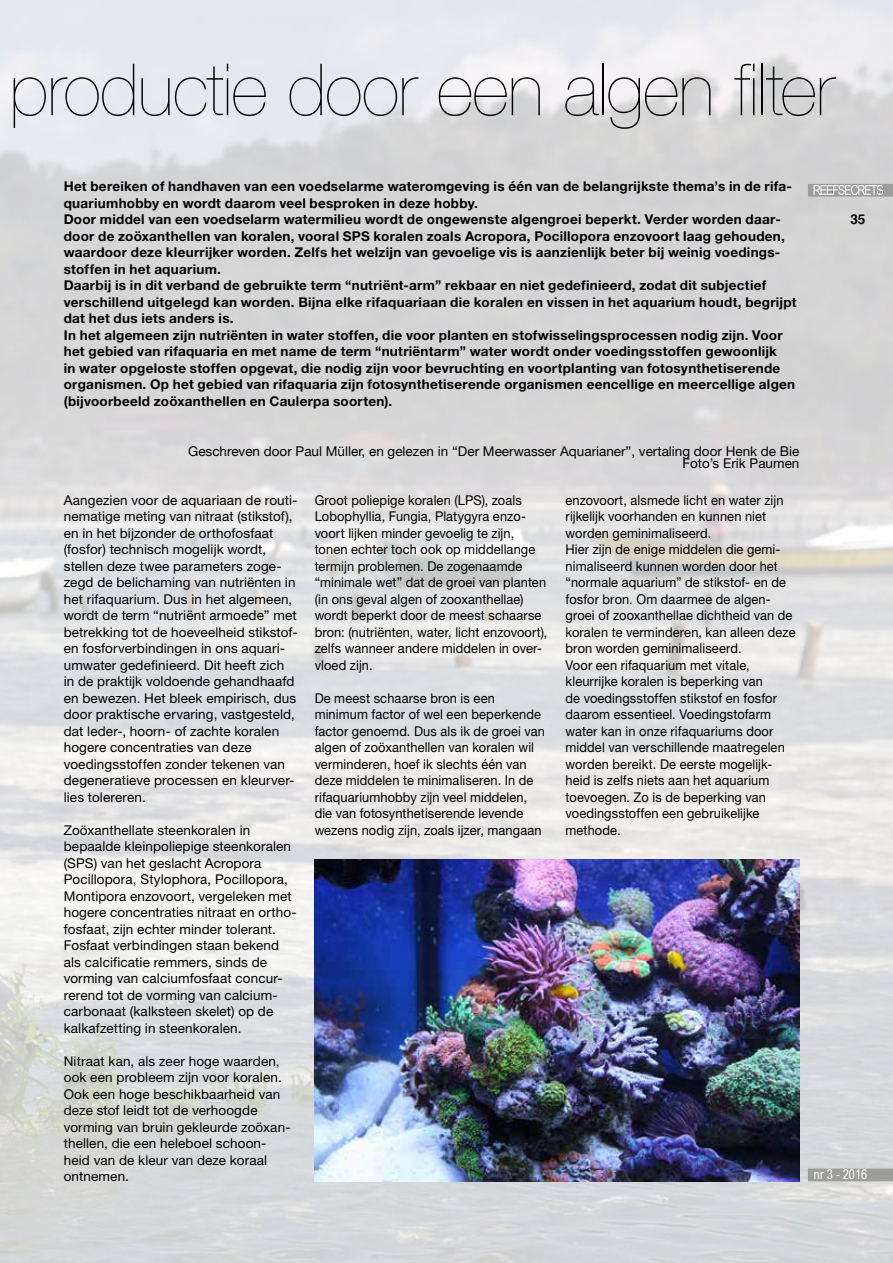
<style>
.page{position:relative;width:893px;height:1263px;background:#fff}
.page>*{position:absolute;margin:0;border:0;box-sizing:border-box;transform-origin:0 0}
.t1{font:200 72px "Helvetica Neue LT Std";letter-spacing:-.01em;color:#000}
.t2{font:13.5px/16.5px "Helvetica Neue LT Std";letter-spacing:.01em;color:#000}
.t3{font:13.5px/16.5px "Helvetica Neue LT Std";letter-spacing:.01em;color:#000;scale:.95 1}
.t4{font:700 13.5px/16.5px "Helvetica Neue LT Std";letter-spacing:.02em;color:#000}
.t5{font:13.5px "Arial Narrow";color:#fff}
.t6{font:700 13.5px "Helvetica";color:#000}
</style>
<div class="page">
<img style="left:0;top:0;width:893px;height:1263px">
<div style="left:808px;top:184px;width:85px;height:13px;background:#9d9d9c"></div>
<svg style="left:813px;top:185px;width:70px;height:10px"></svg>
<div style="left:808px;top:1168px;width:85px;height:13px;background:#9d9d9c"></div>
<img style="left:315px;top:859px;width:484px;height:322px">
<h1 class="t1" style="left:10px;top:48px;width:826px">productie door een algen filter</h1>
<p class="t4" style="left:64px;top:178px;width:734px">Het bereiken of handhaven van een voedselarme wateromgeving is één van de belangrijkste thema’s in de rifa&shy;quariumhobby en wordt daarom veel besproken in deze hobby.<br>Door middel van een voedselarm watermilieu wordt de ongewenste algengroei beperkt. Verder worden daar&shy;door de zoöxanthellen van koralen, vooral SPS koralen zoals Acropora, Pocillopora enzovoort laag gehouden, waardoor deze kleurrijker worden. Zelfs het welzijn van gevoelige vis is aanzienlijk beter bij weinig voedings&shy;stoffen in het aquarium.<br>Daarbij is in dit verband de gebruikte term “nutriënt-arm” rekbaar en niet gedefinieerd, zodat dit subjectief verschillend uitgelegd kan worden. Bijna elke rifaquariaan die koralen en vissen in het aquarium houdt, begrijpt dat het dus iets anders is.<br>In het algemeen zijn nutriënten in water stoffen, die voor planten en stofwisselingsprocessen nodig zijn. Voor het gebied van rifaquaria en met name de term “nutriëntarm” water wordt onder voedingsstoffen gewoonlijk<br>in water opgeloste stoffen opgevat, die nodig zijn voor bevruchting en voortplanting van fotosynthetiserende organismen. Op het gebied van rifaquaria zijn fotosynthetiserende organismen eencellige en meercellige algen (bijvoorbeeld zoöxanthellen en Caulerpa soorten).</p>
<p class="t6" style="left:850px;top:211px;width:17px">35</p>
<p class="t2" style="left:188px;top:445px;width:613px;line-height:12px;text-align:right">Geschreven door Paul Müller, en gelezen in “Der Meerwasser Aquarianer”, vertaling door Henk de Bie<br>Foto’s Erik Paumen</p>
<p class="t2" style="left:64px;top:492px;width:235px">Aangezien voor de aquariaan de routi&shy;nematige meting van nitraat (stikstof), en in het bijzonder de orthofosfaat (fosfor) technisch mogelijk wordt, stellen deze twee parameters zoge&shy;zegd de belichaming van nutriënten in het rifaquarium. Dus in het algemeen, wordt de term “nutriënt armoede” met betrekking tot de hoeveelheid stikstof&shy;en fosforverbindingen in ons aquari&shy;umwater gedefinieerd. Dit heeft zich in de praktijk voldoende gehandhaafd en bewezen. Het bleek empirisch, dus door praktische ervaring, vastgesteld, dat leder-, hoorn- of zachte koralen hogere concentraties van deze voedingsstoffen zonder tekenen van degeneratieve processen en kleurver&shy;lies tolereren.</p>
<p class="t2" style="left:64px;top:822px;width:234px">Zoöxanthellate steenkoralen in bepaalde kleinpoliepige steenkoralen (SPS) van het geslacht Acropora Pocillopora, Stylophora, Pocillopora, Montipora enzovoort, vergeleken met hogere concentraties nitraat en ortho&shy;fosfaat, zijn echter minder tolerant.<br>Fosfaat verbindingen staan bekend als calcificatie remmers, sinds de vorming van calciumfosfaat concur&shy;rerend tot de vorming van calcium&shy;carbonaat (kalksteen skelet) op de kalkafzetting in steenkoralen.</p>
<p class="t2" style="left:64px;top:1053px;width:228px">Nitraat kan, als zeer hoge waarden, ook een probleem zijn voor koralen.<br>Ook een hoge beschikbaarheid van deze stof leidt tot de verhoogde vorming van bruin gekleurde zoöxan&shy;thellen, die een heleboel schoon&shy;heid van de kleur van deze koraal ontnemen.</p>
<p class="t3" style="left:315px;top:492px;width:246px">Groot poliepige koralen (LPS), zoals Lobophyllia, Fungia, Platygyra enzo&shy;voort lijken minder gevoelig te zijn, tonen echter toch ook op middellange termijn problemen. De zogenaamde “minimale wet” dat de groei van planten (in ons geval algen of zooxanthellae) wordt beperkt door de meest schaarse bron: (nutriënten, water, licht enzovoort), zelfs wanneer andere middelen in over&shy;vloed zijn.</p>
<p class="t3" style="left:315px;top:690px;width:244px">De meest schaarse bron is een minimum factor of wel een beperkende factor genoemd. Dus als ik de groei van algen of zoöxanthellen van koralen wil verminderen, hoef ik slechts één van deze middelen te minimaliseren. In de rifaquariumhobby zijn veel middelen, die van fotosynthetiserende levende wezens nodig zijn, zoals ijzer, mangaan</p>
<p class="t3" style="left:566px;top:492px;width:244px">enzovoort, alsmede licht en water zijn rijkelijk voorhanden en kunnen niet worden geminimaliseerd.<br>Hier zijn de enige middelen die gemi&shy;nimaliseerd kunnen worden door het “normale aquarium” de stikstof- en de fosfor bron. Om daarmee de algen&shy;groei of zooxanthellae dichtheid van de koralen te verminderen, kan alleen deze bron worden geminimaliseerd.<br>Voor een rifaquarium met vitale, kleurrijke koralen is beperking van<br>de voedingsstoffen stikstof en fosfor daarom essentieel. Voedingstofarm water kan in onze rifaquariums door middel van verschillende maatregelen worden bereikt. De eerste mogelijk&shy;heid is zelfs niets aan het aquarium toevoegen. Zo is de beperking van voedingsstoffen een gebruikelijke methode.</p>
<p class="t5" style="left:814px;top:1164px;width:55px">nr 3 - 2016</p>
</div>
